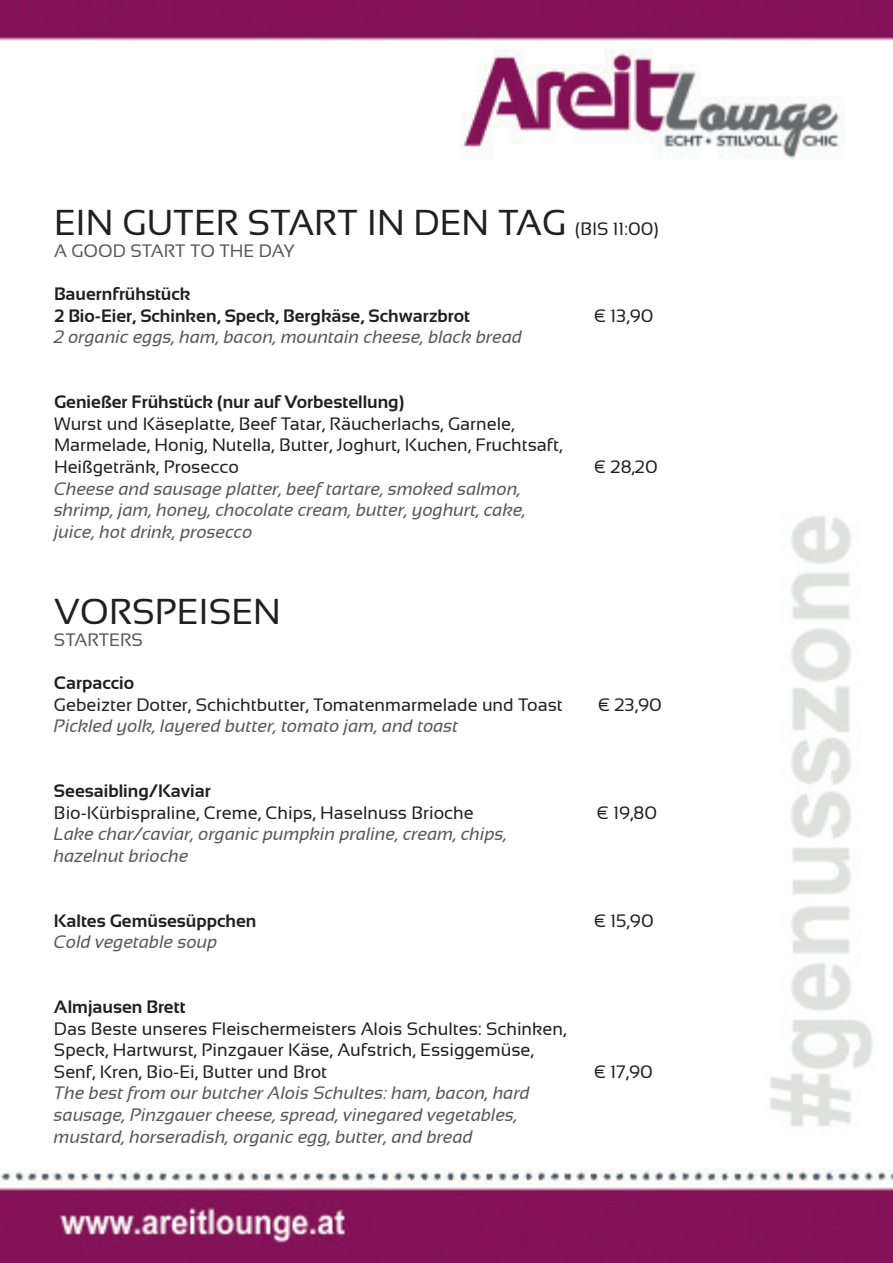
<style>
.page{position:relative;width:893px;height:1263px;background:#fff}
.page>*{position:absolute;margin:0;border:0;box-sizing:border-box;transform-origin:0 0}
.t1{font:36px "Sansation";color:#231f20}
.t2{font:italic 18px/21.6px "Sansation";color:#57585a}
.t3{font:18px/21.6px "Sansation";color:#231f20}
.t4{font:700 18px/21.6px "Sansation";color:#231f20}
.t5{font:18px "Sansation";color:#57585a}
.s1{font-size:18px}
</style>
<div class="page">
<img style="left:0;top:0;width:893px;height:1263px">
<h1 class="t1" style="left:54px;top:203px;width:606px">EIN GUTER START IN DEN TAG <span class="s1">(BIS 11:00)</span></h1>
<p class="t5" style="left:54px;top:241px;width:242px">A GOOD START TO THE DAY</p>
<p class="t4" style="left:54px;top:283px;width:417px">Bauernfrühstück<br>2 Bio-Eier, Schinken, Speck, Bergkäse, Schwarzbrot</p>
<p class="t3" style="left:594px;top:305px;width:61px">€ 13,90</p>
<p class="t2" style="left:54px;top:326px;width:470px">2 organic eggs, ham, bacon, mountain cheese, black bread</p>
<p class="t4" style="left:54px;top:391px;width:352px">Genießer Frühstück (nur auf Vorbestellung)</p>
<p class="t3" style="left:54px;top:413px;width:510px">Wurst und Käseplatte, Beef Tatar, Räucherlachs, Garnele,<br>Marmelade, Honig, Nutella, Butter, Joghurt, Kuchen, Fruchtsaft,<br>Heißgetränk, Prosecco</p>
<p class="t2" style="left:54px;top:477px;width:473px">Cheese and sausage platter, beef tartare, smoked salmon, shrimp, jam, honey, chocolate cream, butter, yoghurt, cake, juice, hot drink, prosecco</p>
<p class="t3" style="left:594px;top:456px;width:65px">€ 28,20</p>
<h1 class="t1" style="left:54px;top:591px;width:228px">VORSPEISEN</h1>
<p class="t5" style="left:54px;top:629px;width:90px">STARTERS</p>
<p class="t4" style="left:54px;top:672px;width:82px">Carpaccio</p>
<p class="t3" style="left:54px;top:693px;width:510px">Gebeizter Dotter, Schichtbutter, Tomatenmarmelade und Toast</p>
<p class="t3" style="left:598px;top:693px;width:65px">€ 23,90</p>
<p class="t2" style="left:54px;top:715px;width:406px">Pickled yolk, layered butter, tomato jam, and toast</p>
<p class="t4" style="left:54px;top:780px;width:158px">Seesaibling/Kaviar</p>
<p class="t3" style="left:54px;top:801px;width:421px">Bio-Kürbispraline, Creme, Chips, Haselnuss Brioche</p>
<p class="t3" style="left:597px;top:801px;width:62px">€ 19,80</p>
<p class="t2" style="left:54px;top:823px;width:455px">Lake char/caviar, organic pumpkin praline, cream, chips, hazelnut brioche</p>
<p class="t4" style="left:54px;top:909px;width:204px">Kaltes Gemüsesüppchen</p>
<p class="t3" style="left:594px;top:909px;width:61px">€ 15,90</p>
<p class="t2" style="left:54px;top:931px;width:165px">Cold vegetable soup</p>
<p class="t4" style="left:54px;top:996px;width:133px">Almjausen Brett</p>
<p class="t3" style="left:54px;top:1017px;width:514px">Das Beste unseres Fleischermeisters Alois Schultes: Schinken,<br>Speck, Hartwurst, Pinzgauer Käse, Aufstrich, Essiggemüse,<br>Senf, Kren, Bio-Ei, Butter und Brot</p>
<p class="t2" style="left:54px;top:1082px;width:478px">The best from our butcher Alois Schultes: ham, bacon, hard sausage, Pinzgauer cheese, spread, vinegared vegetables, mustard, horseradish, organic egg, butter, and bread</p>
<p class="t3" style="left:594px;top:1061px;width:60px">€ 17,90</p>
</div>
